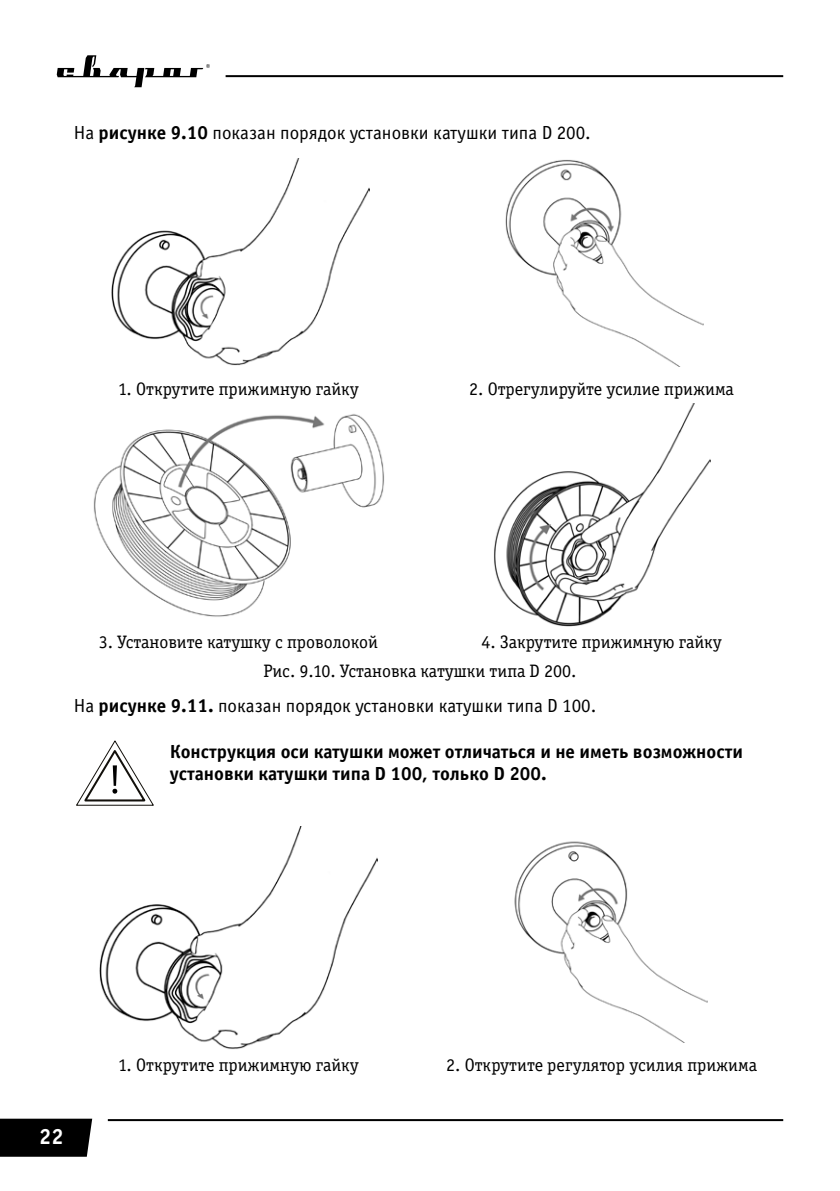
<style>
.page{position:relative;width:840px;height:1191px;background:#fff}
.page>*{position:absolute;margin:0;border:0;box-sizing:border-box;transform-origin:0 0}
.t1{font:700 22px "Officina Serif C";color:#fff}
.t2{font:19px "Officina Sans C";color:#000}
.t3{font:700 19px/22px "Officina Sans C";color:#000}
.t4{font:18px/29px "Officina Serif Book C";color:#000}
.s1{font-weight:700}
</style>
<div class="page">
<div style="left:0;top:1118px;width:92px;height:38px;background:#000"></div>
<hr style="left:108px;top:1119px;width:674px;height:2px;background:#000">
<hr style="left:225px;top:75px;width:557px;height:2px;background:#000">
<svg style="left:57px;top:55px;width:153px;height:32px"></svg>
<img style="left:111px;top:158px;width:258px;height:208px">
<img style="left:505px;top:159px;width:198px;height:207px">
<img style="left:93px;top:414px;width:291px;height:203px">
<img style="left:494px;top:403px;width:215px;height:223px">
<svg style="left:76px;top:740px;width:77px;height:65px"></svg>
<img style="left:99px;top:826px;width:278px;height:223px">
<img style="left:514px;top:841px;width:193px;height:201px">
<p class="t2" style="left:74px;top:122px;width:518px">На <span class="s1">рисунке 9.10</span> показан порядок установки катушки типа D 200.</p>
<p class="t4" style="left:118px;top:375px;width:242px">1. Открутите прижимную гайку</p>
<p class="t4" style="left:469px;top:375px;width:266px">2. Отрегулируйте усилие прижима</p>
<p class="t4" style="left:263px;top:627px;width:459px;text-indent:218px">4. Закрутите прижимную гайку<br>Рис. 9.10. Установка катушки типа D 200.</p>
<p class="t2" style="left:74px;top:695px;width:524px">На <span class="s1">рисунке 9.11.</span> показан порядок установки катушки типа D 100.</p>
<p class="t3" style="left:170px;top:741px;width:574px">Конструкция оси катушки может отличаться и не иметь возможности установки катушки типа D 100, только D 200.</p>
<p class="t4" style="left:99px;top:627px;width:281px">3. Установите катушку с проволокой</p>
<p class="t1" style="left:39px;top:1123px;width:26px">22</p>
<p class="t4" style="left:118px;top:1051px;width:242px">1. Открутите прижимную гайку</p>
<p class="t4" style="left:446px;top:1051px;width:312px">2. Открутите регулятор усилия прижима</p>
</div>
